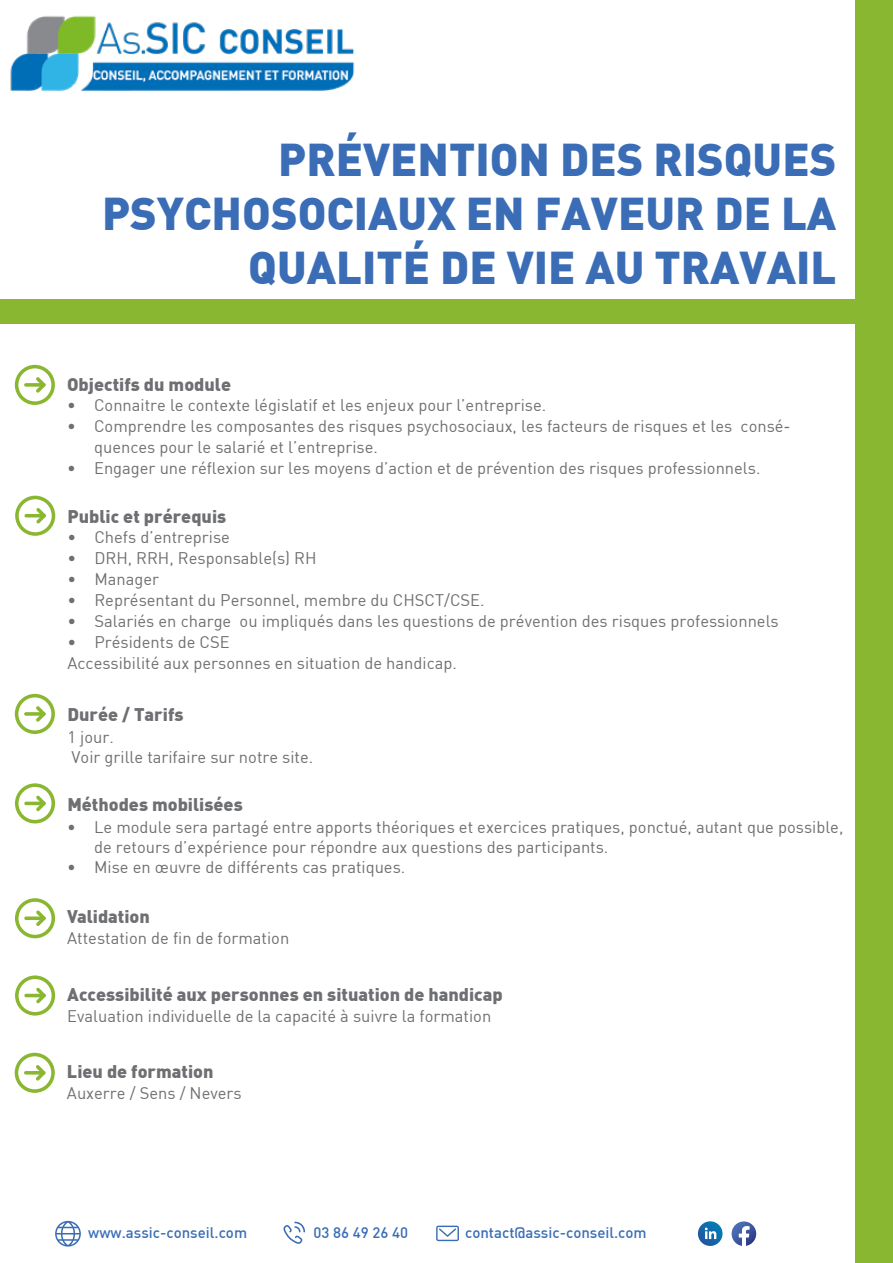
<style>
.page{position:relative;width:893px;height:1263px;background:#fff}
.page>*{position:absolute;margin:0;border:0;box-sizing:border-box;transform-origin:0 0}
.t1{font:900 45px/54px "DIN";color:#3a6db6;text-align:right}
.t2{font:900 18px "DIN";color:#6e6f72}
.t3{font:16.5px/19.8px "DIN";color:#6e6f72}
.t4{font:500 15px "DIN";color:#3a6db6}
</style>
<div class="page">
<div style="left:855px;top:0;width:38px;height:1263px;background:#8ab731"></div>
<div style="left:0;top:300px;width:893px;height:24px;background:#8ab731"></div>
<svg style="left:732px;top:1221px;width:24px;height:25px"></svg>
<svg style="left:698px;top:1221px;width:24px;height:25px"></svg>
<svg style="left:705px;top:1227px;width:11px;height:12px"></svg>
<svg style="left:55px;top:1221px;width:26px;height:25px"></svg>
<svg style="left:436px;top:1225px;width:23px;height:16px"></svg>
<svg style="left:283px;top:1222px;width:22px;height:22px"></svg>
<img style="left:10px;top:16px;width:345px;height:75px">
<svg style="left:15px;top:496px;width:40px;height:40px"></svg>
<svg style="left:15px;top:694px;width:40px;height:40px"></svg>
<svg style="left:15px;top:783px;width:40px;height:40px"></svg>
<svg style="left:15px;top:898px;width:40px;height:40px"></svg>
<svg style="left:15px;top:975px;width:40px;height:40px"></svg>
<svg style="left:15px;top:1053px;width:40px;height:40px"></svg>
<svg style="left:15px;top:365px;width:40px;height:40px"></svg>
<h1 class="t1" style="left:102px;top:131px;width:736px">PRÉVENTION DES RISQUES<br>PSYCHOSOCIAUX EN FAVEUR DE LA<br>QUALITÉ DE VIE AU TRAVAIL</h1>
<p class="t2" style="left:67px;top:372px;width:165px">Objectifs du module</p>
<p class="t3" style="left:67px;top:395px;width:481px">• Connaitre le contexte législatif et les enjeux pour l’entreprise.</p>
<p class="t3" style="left:94px;top:415px;width:698px;line-height:21px;text-indent:-27px">• Comprendre les composantes des risques psychosociaux, les facteurs de risques et les consé&shy;quences pour le salarié et l’entreprise.</p>
<p class="t3" style="left:67px;top:458px;width:695px">• Engager une réflexion sur les moyens d’action et de prévention des risques professionnels.</p>
<p class="t2" style="left:67px;top:504px;width:160px">Public et prérequis</p>
<p class="t3" style="left:67px;top:527px;width:164px">• Chefs d’entreprise</p>
<p class="t3" style="left:67px;top:548px;width:251px">• DRH, RRH, Responsable(s) RH</p>
<p class="t3" style="left:67px;top:569px;width:93px">• Manager</p>
<p class="t3" style="left:67px;top:590px;width:419px">• Représentant du Personnel, membre du CHSCT/CSE.</p>
<p class="t3" style="left:67px;top:611px;width:713px">• Salariés en charge ou impliqués dans les questions de prévention des risques professionnels</p>
<p class="t3" style="left:67px;top:631px;width:391px;line-height:21px">• Présidents de CSE<br>Accessibilité aux personnes en situation de handicap.</p>
<p class="t2" style="left:68px;top:702px;width:117px">Durée / Tarifs</p>
<p class="t3" style="left:68px;top:727px;width:247px">1 jour.<br>Voir grille tarifaire sur notre site.</p>
<p class="t2" style="left:67px;top:792px;width:177px">Méthodes mobilisées</p>
<p class="t3" style="left:94px;top:817px;width:751px;text-indent:-27px">• Le module sera partagé entre apports théoriques et exercices pratiques, ponctué, autant que possible, de retours d’expérience pour répondre aux questions des participants.</p>
<p class="t3" style="left:67px;top:856px;width:340px">• Mise en œuvre de différents cas pratiques.</p>
<p class="t2" style="left:67px;top:905px;width:84px">Validation</p>
<p class="t3" style="left:67px;top:928px;width:224px">Attestation de fin de formation</p>
<p class="t2" style="left:67px;top:982px;width:437px">Accessibilité aux personnes en situation de handicap</p>
<p class="t3" style="left:67px;top:1005px;width:425px">Evaluation individuelle de la capacité à suivre la formation</p>
<p class="t2" style="left:67px;top:1059px;width:148px">Lieu de formation</p>
<p class="t3" style="left:67px;top:1083px;width:176px">Auxerre / Sens / Nevers</p>
<p class="t4" style="left:88px;top:1223px;width:160px">www.assic-conseil.com</p>
<p class="t4" style="left:314px;top:1223px;width:96px">03 86 49 26 40</p>
<p class="t4" style="left:465px;top:1223px;width:183px">contact@assic-conseil.com</p>
</div>
